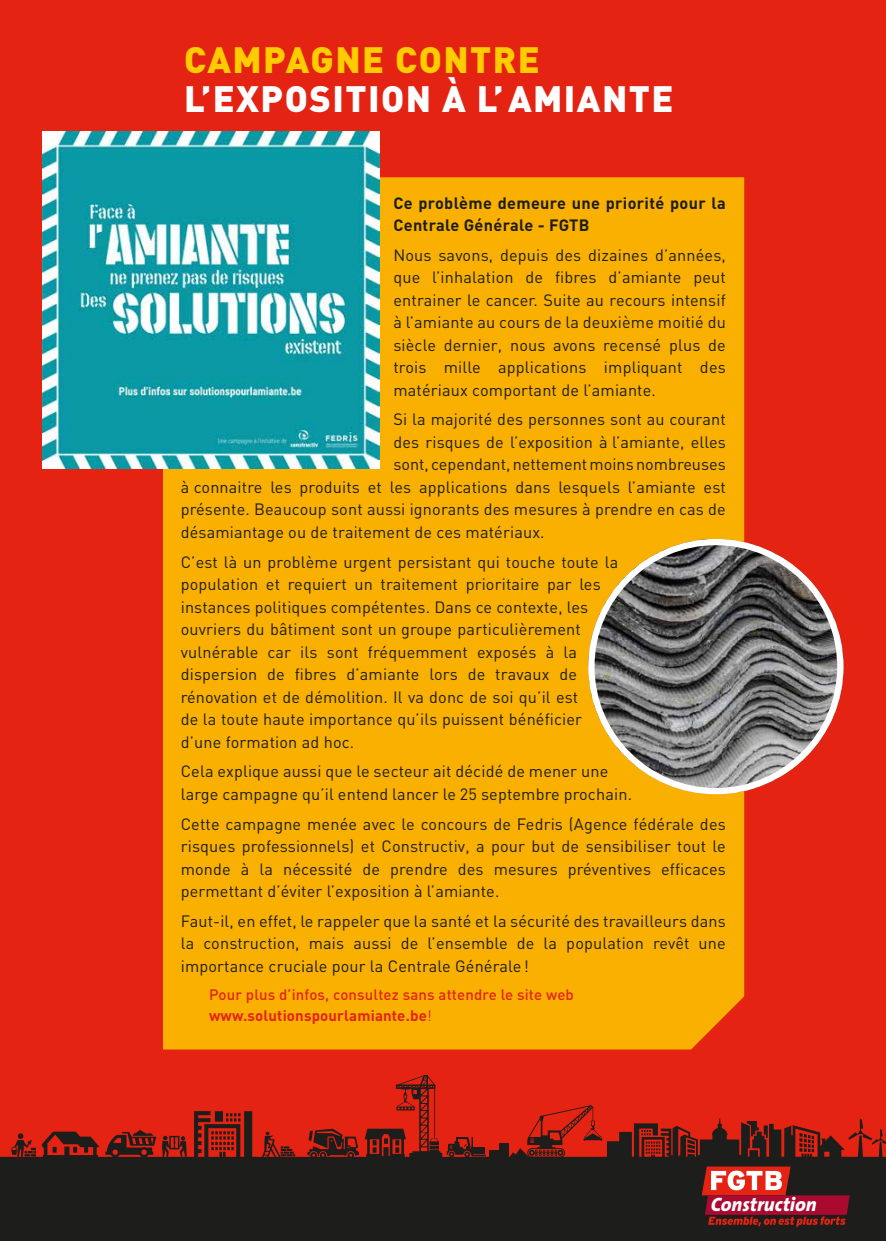
<style>
.page{position:relative;width:886px;height:1241px;background:#fff}
.page>*{position:absolute;margin:0;border:0;box-sizing:border-box;transform-origin:0 0}
.t1{font:900 36.25px "DIN";letter-spacing:.04em;color:#fff}
.t2{font:900 36.25px "DIN";letter-spacing:.04em;color:#fc0}
.t3{font:italic 800 19.62px "The Sans";color:#fff}
.t4{font:16.25px/22.5px "DIN";letter-spacing:.01em;color:#1d1d1b;text-align:justify}
.t5{font:700 16.25px/22.5px "DIN";letter-spacing:.02em;color:#1d1d1b}
.t6{font:500 15px/21.2px "DIN";letter-spacing:.01em;color:#e42313}
.s1{font-weight:700}
.s2{font-weight:400}
</style>
<div class="page">
<div style="left:0;top:0;width:886px;height:1240px;background:#e42313"></div>
<div style="left:490px;top:1149px;width:9px;height:7px;background:#1d1d1b"></div>
<div style="left:500px;top:1149px;width:9px;height:7px;background:#1d1d1b"></div>
<div style="left:500px;top:1142px;width:9px;height:7px;background:#1d1d1b"></div>
<div style="left:0;top:1156px;width:886px;height:84px;background:#1d1d1b"></div>
<svg style="left:11px;top:1133px;width:25px;height:23px"></svg>
<svg style="left:42px;top:1130px;width:114px;height:31px"></svg>
<svg style="left:307px;top:1128px;width:52px;height:30px"></svg>
<svg style="left:194px;top:1111px;width:58px;height:46px"></svg>
<svg style="left:365px;top:1075px;width:121px;height:84px"></svg>
<svg style="left:262px;top:1131px;width:33px;height:25px"></svg>
<svg style="left:162px;top:1135px;width:25px;height:21px"></svg>
<svg style="left:509px;top:1105px;width:377px;height:128px"></svg>
<div style="left:163px;top:177px;width:581px;height:872px;background:#f9b000"></div>
<img style="left:43px;top:131px;width:336px;height:337px">
<img style="left:588px;top:539px;width:255px;height:254px;border-radius:122px">
<div style="left:588px;top:539px;width:255px;height:255px;border:6px solid #fff;border-radius:50%"></div>
<h1 class="t2" style="left:184px;top:36px;width:357px">CAMPAGNE CONTRE</h1>
<h1 class="t1" style="left:184px;top:74px;width:491px">L’EXPOSITION À L’AMIANTE</h1>
<p class="t5" style="left:393px;top:191px;width:334px">Ce problème demeure une priorité pour la<br>Centrale Générale - FGTB</p>
<p class="t4" style="left:393px;top:243px;width:334px">Nous savons, depuis des dizaines d’années, que l’inhalation de fibres d’amiante peut entrainer le cancer. Suite au recours intensif à l’amiante au cours de la deuxième moitié du siècle dernier, nous avons recensé plus de trois mille applications impliquant des matériaux comportant de l’amiante.</p>
<p class="t4" style="left:393px;top:408px;width:334px">Si la majorité des personnes sont au courant</p>
<p class="t4" style="left:393px;top:430px;width:334px">des risques de l’exposition à l’amiante, elles</p>
<p class="t4" style="left:393px;top:453px;width:334px">sont, cependant, nettement moins nombreuses</p>
<p class="t4" style="left:181px;top:475px;width:547px">à connaitre les produits et les applications dans lesquels l’amiante est</p>
<p class="t4" style="left:181px;top:498px;width:547px">présente. Beaucoup sont aussi ignorants des mesures à prendre en cas de</p>
<p class="t4" style="left:181px;top:520px;width:365px">désamiantage ou de traitement de ces matériaux.</p>
<p class="t4" style="left:181px;top:550px;width:439px;text-align:left">C’est là un problème urgent persistant qui touche toute la population et requiert un traitement prioritaire par les instances politiques compétentes. Dans ce contexte, les ouvriers du bâtiment sont un groupe particulièrement vulnérable car ils sont fréquemment exposés à la dispersion de fibres d’amiante lors de travaux de rénovation et de démolition. Il va donc de soi qu’il est<br>de la toute haute importance qu’ils puissent bénéficier d’une formation ad hoc.</p>
<p class="t4" style="left:181px;top:759px;width:453px">Cela explique aussi que le secteur ait décidé de mener une large campagne qu’il entend lancer le 25 septembre prochain.</p>
<p class="t4" style="left:181px;top:812px;width:547px">Cette campagne menée avec le concours de Fedris (Agence fédérale des risques professionnels) et Constructiv, a pour but de sensibiliser tout le monde à la nécessité de prendre des mesures préventives efficaces permettant d’éviter l’exposition à l’amiante.</p>
<p class="t4" style="left:181px;top:909px;width:547px">Faut-il, en effet, le rappeler que la santé et la sécurité des travailleurs dans la construction, mais aussi de l’ensemble de la population revêt une importance cruciale pour la Centrale Générale !</p>
<p class="t6" style="left:209px;top:983px;width:366px">Pour plus d’infos, consultez sans attendre le site web <span class="s1">www.solutionspourlamiante.be</span><span class="s2">!</span></p>
<p class="t3" style="left:711px;top:1187px;width:107px">Construction</p>
</div>
